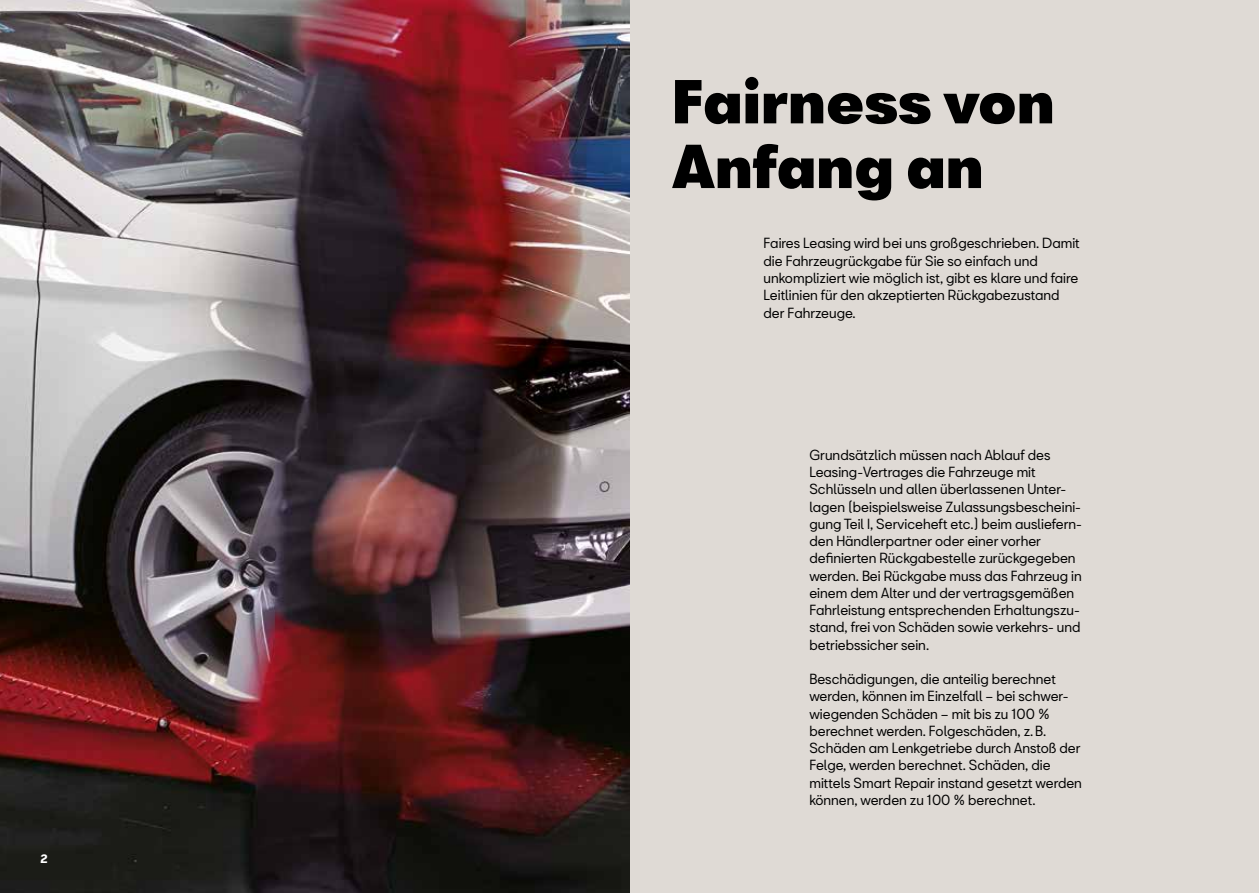
<style>
.page{position:relative;width:1259px;height:893px;background:#dfdad5}
.page>*{position:absolute;margin:0;border:0;box-sizing:border-box;transform-origin:0 0}
.t1{font:900 57px/64.7px "Seat Bcn";color:#000}
.t2{font:13.5px/17.2px "Seat Bcn";color:#000}
.t3{font:700 11.25px "Seat Bcn";color:#fff}
</style>
<div class="page">
<img style="left:0;top:0;width:629px;height:893px">
<p class="t3" style="left:40px;top:849px;width:9px">2</p>
<h1 class="t1" style="left:672px;top:61px;width:384px">Fairness von<br>Anfang an</h1>
<p class="t2" style="left:763px;top:233px;width:318px">Faires Leasing wird bei uns großgeschrieben. Damit die Fahrzeugrückgabe für Sie so einfach und unkompliziert wie möglich ist, gibt es klare und faire Leitlinien für den akzeptierten Rückgabezustand der Fahrzeuge.</p>
<p class="t2" style="left:809px;top:444px;width:274px">Grundsätzlich müssen nach Ablauf des Leasing-Vertrages die Fahrzeuge mit Schlüsseln und allen überlassenen Unter&shy;lagen (beispielsweise Zulassungsbescheini&shy;gung Teil I, Serviceheft etc.) beim ausliefern&shy;den Händlerpartner oder einer vorher definierten Rückgabestelle zurückgegeben werden. Bei Rückgabe muss das Fahrzeug in einem dem Alter und der vertragsgemäßen Fahrleistung entsprechenden Erhaltungszu&shy;stand, frei von Schäden sowie verkehrs- und betriebssicher sein.</p>
<p class="t2" style="left:809px;top:668px;width:274px">Beschädigungen, die anteilig berechnet werden, können im Einzelfall – bei schwer&shy;wiegenden Schäden – mit bis zu 100 % berechnet werden. Folgeschäden, z.B.<br>Schäden am Lenkgetriebe durch Anstoß der Felge, werden berechnet. Schäden, die mittels Smart Repair instand gesetzt werden können, werden zu 100 % berechnet.</p>
</div>
